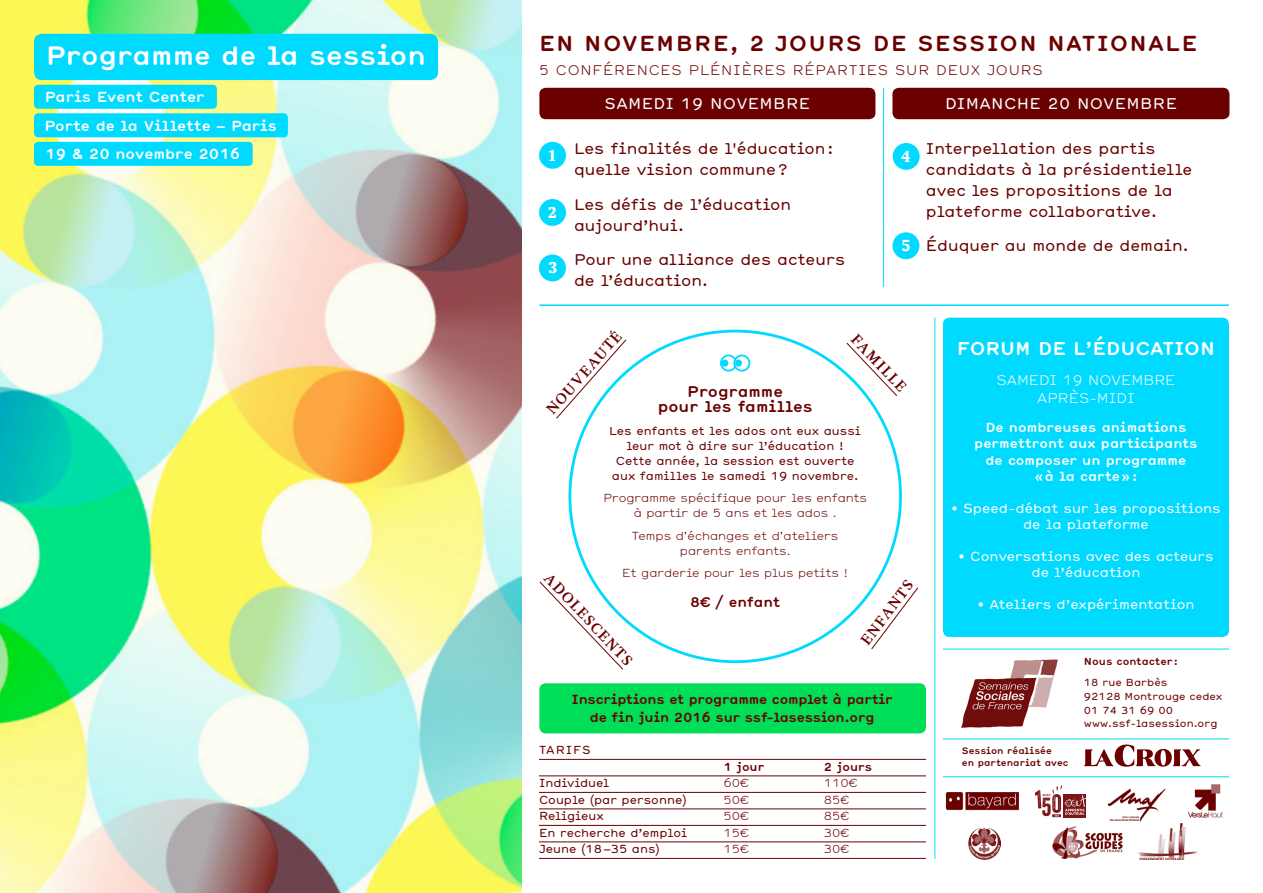
<style>
.page{position:relative;width:1263px;height:893px;background:#fff}
.page>*{position:absolute;margin:0;border:0;box-sizing:border-box;transform-origin:0 0}
.t1{font:700 25.8px "Hermes";color:#fff}
.t2{font:700 21px "Hermes";letter-spacing:.06em;color:#6a0000}
.t3{font:700 18px "Hermes";color:#fff}
.t4{font:900 condensed 16.2px "Swift Com";color:#fff}
.t5{font:15px/21px "Hermes";color:#6a0000}
.t6{font:700 15px "Swift Com";color:#6a0000}
.t7{font:15px "Hermes";letter-spacing:.025em;color:#fff}
.t8{font:700 15px/15px "Hermes";color:#6a0000;text-align:center}
.t9{font:700 14.1px/28.5px "Hermes";color:#fff}
.t10{font:300 13.5px "Hermes";letter-spacing:.06em;color:#6a0000}
.t11{font:300 13.5px/18px "Hermes";color:#fff;text-align:center}
.t12{font:700 13.5px "Hermes";color:#6a0000}
.t13{font:12.75px/16.5px "Hermes";color:#fff;text-align:center}
.t14{font:700 12.75px/16.5px "Hermes";color:#fff;text-align:center}
.t15{font:700 12.75px/18px "Hermes";letter-spacing:-.02em;color:#6a0000;text-align:center}
.t16{font:11.25px/15px "Hermes";color:#6a0000;text-align:center}
.t17{font:300 11.25px/15px "Hermes";color:#6a0000;text-align:center}
.t18{font:300 11.25px "Hermes";letter-spacing:-.045em;color:#6a0000}
.t19{font:700 11.25px "Hermes";color:#6a0000}
.t20{font:9.9px/13.6px "Hermes";color:#6a0000}
.t21{font:700 9.9px "Hermes";color:#6a0000}
.t22{font:700 9px/12px "Hermes";color:#6a0000}
</style>
<div class="page">
<div style="left:539px;top:142px;width:27px;height:27px;background:#00daff;border-radius:50%"></div>
<div style="left:539px;top:199px;width:27px;height:27px;background:#00daff;border-radius:50%"></div>
<div style="left:539px;top:254px;width:27px;height:27px;background:#00daff;border-radius:50%"></div>
<div style="left:893px;top:143px;width:27px;height:27px;background:#00daff;border-radius:50%"></div>
<div style="left:892px;top:232px;width:27px;height:27px;background:#00daff;border-radius:50%"></div>
<hr style="left:539px;top:759px;width:387px;height:1px;background:#6a0000">
<hr style="left:539px;top:776px;width:387px;height:1px;background:#6a0000">
<hr style="left:539px;top:792px;width:387px;height:1px;background:#6a0000">
<hr style="left:539px;top:809px;width:387px;height:1px;background:#6a0000">
<hr style="left:539px;top:825px;width:387px;height:1px;background:#6a0000">
<hr style="left:539px;top:842px;width:387px;height:1px;background:#6a0000">
<hr style="left:539px;top:858px;width:387px;height:1px;background:#6a0000">
<div style="left:539px;top:683px;width:387px;height:50px;background:#00dd56;border-radius:6px"></div>
<img style="left:0;top:0;width:522px;height:893px">
<div style="left:34px;top:113px;width:254px;height:24px;background:#00daff;border-radius:4px"></div>
<div style="left:34px;top:142px;width:219px;height:24px;background:#00daff;border-radius:4px"></div>
<div style="left:34px;top:85px;width:183px;height:24px;background:#00daff;border-radius:4px"></div>
<div style="left:34px;top:34px;width:404px;height:46px;background:#00daff;border-radius:8px"></div>
<hr style="left:539px;top:304px;width:690px;height:2px;background:#00daff">
<hr style="left:883px;top:88px;width:1px;height:199px;background:#00daff">
<svg style="left:556px;top:339px;width:70px;height:80px"></svg>
<svg style="left:846px;top:343px;width:51px;height:53px"></svg>
<svg style="left:871px;top:587px;width:47px;height:62px"></svg>
<svg style="left:539px;top:581px;width:84px;height:89px"></svg>
<div style="left:892px;top:88px;width:337px;height:31px;background:#6a0000;border-radius:6px"></div>
<div style="left:539px;top:88px;width:336px;height:31px;background:#6a0000;border-radius:6px"></div>
<div style="left:720px;top:355px;width:17px;height:17px;border:2px solid #00daff;border-radius:50%"></div>
<div style="left:721px;top:360px;width:7px;height:7px;background:#00daff;border-radius:50%"></div>
<svg style="left:734px;top:355px;width:15px;height:16px"></svg>
<div style="left:733px;top:355px;width:17px;height:17px;border:2px solid #00daff;border-radius:50%"></div>
<div style="left:735px;top:360px;width:7px;height:7px;background:#00daff;border-radius:50%"></div>
<hr style="left:934px;top:318px;width:1px;height:541px;background:#00daff">
<img style="left:962px;top:659px;width:95px;height:68px">
<div style="left:943px;top:318px;width:286px;height:319px;background:#00daff;border-radius:6px"></div>
<hr style="left:943px;top:776px;width:286px;height:1px;background:#00daff">
<hr style="left:943px;top:739px;width:286px;height:1px;background:#00daff">
<hr style="left:943px;top:649px;width:286px;height:1px;background:#00daff">
<svg style="left:1084px;top:744px;width:117px;height:23px"></svg>
<img style="left:945px;top:792px;width:74px;height:19px">
<img style="left:1188px;top:784px;width:35px;height:34px">
<img style="left:1107px;top:788px;width:59px;height:34px">
<img style="left:1138px;top:823px;width:59px;height:36px">
<img style="left:1052px;top:826px;width:71px;height:33px">
<img style="left:968px;top:827px;width:32px;height:32px">
<svg style="left:1035px;top:785px;width:51px;height:32px"></svg>
<h1 class="t1" style="left:46px;top:38px;width:382px">Programme de la session</h1>
<p class="t9" style="left:45px;top:83px;width:161px">Paris Event Center</p>
<p class="t9" style="left:44px;top:111px;width:234px">Porte de la Villette – Paris<br>19 &amp; 20 novembre 2016</p>
<h2 class="t2" style="left:539px;top:29px;width:350px">En novembre, 2 jours de</h2>
<h2 class="t2" style="left:917px;top:29px;width:18px">sess</h2>
<h2 class="t2" style="left:987px;top:29px;width:208px">ion nationale</h2>
<p class="t10" style="left:539px;top:61px;width:503px">5 conférences plénières réparties sur deux jours</p>
<p class="t4" style="left:548px;top:145px;width:10px">1</p>
<p class="t4" style="left:548px;top:203px;width:10px">2</p>
<p class="t4" style="left:548px;top:258px;width:10px">3</p>
<p class="t7" style="left:604px;top:93px;width:49px">Samedi</p>
<p class="t7" style="left:681px;top:93px;width:128px">19 novembre</p>
<p class="t7" style="left:945px;top:93px;width:231px">Dimanche 20 novembre</p>
<p class="t5" style="left:574px;top:138px;width:261px">Les finalités de l'éducation: quelle vision commune?</p>
<p class="t5" style="left:574px;top:193px;width:219px">Les défis de l’éducation aujourd’hui.</p>
<p class="t5" style="left:574px;top:249px;width:273px">Pour une alliance des acteurs de l’éducation.</p>
<p class="t4" style="left:901px;top:147px;width:10px">4</p>
<p class="t4" style="left:902px;top:236px;width:10px">5</p>
<p class="t5" style="left:926px;top:137px;width:268px">Interpellation des partis candidats à la présidentielle avec les propositions de la plateforme collaborative.</p>
<p class="t5" style="left:926px;top:235px;width:264px">éduquer au monde de demain.</p>
<p class="t6" style="left:543px;top:406px;width:106px;rotate:-49deg">nouveauté</p>
<p class="t6" style="left:860px;top:330px;width:74px;rotate:47deg">famille</p>
<p class="t8" style="left:658px;top:384px;width:156px">Programme<br>pour les familles</p>
<p class="t16" style="left:609px;top:423px;width:254px">Les enfants et les ados ont eux aussi leur mot à dire sur l’éducation !<br>Cette année, la session est ouverte aux familles le samedi 19 novembre.</p>
<p class="t17" style="left:603px;top:490px;width:265px">Programme spécifique pour les enfants à partir de 5 ans et les ados .</p>
<p class="t17" style="left:632px;top:528px;width:208px">Temps d’échanges et d’ateliers parents enfants.</p>
<p class="t18" style="left:622px;top:566px;width:228px">Et garderie pour les plus petits !</p>
<p class="t12" style="left:690px;top:593px;width:92px">8€ / enfant</p>
<p class="t6" style="left:554px;top:569px;width:122px;rotate:47deg">adolescents</p>
<p class="t6" style="left:857px;top:638px;width:78px;rotate:-53deg">enfants</p>
<p class="t15" style="left:572px;top:690px;width:323px">Inscriptions et programme complet à partir de fin juin 2016 sur ssf-lasession.org</p>
<p class="t16" style="left:539px;top:742px;width:53px">Tari fs</p>
<p class="t19" style="left:723px;top:759px;width:42px">1 jour</p>
<p class="t19" style="left:824px;top:759px;width:50px">2 jours</p>
<p class="t16" style="left:539px;top:775px;width:72px">Individuel</p>
<p class="t17" style="left:723px;top:775px;width:27px">60€</p>
<p class="t17" style="left:824px;top:775px;width:35px">110€</p>
<p class="t16" style="left:539px;top:792px;width:149px">Couple (par personne)</p>
<p class="t17" style="left:723px;top:792px;width:27px">50€</p>
<p class="t17" style="left:824px;top:792px;width:27px">85€</p>
<p class="t16" style="left:539px;top:808px;width:66px">Religieux</p>
<p class="t17" style="left:723px;top:808px;width:27px">50€</p>
<p class="t17" style="left:824px;top:808px;width:27px">85€</p>
<p class="t16" style="left:539px;top:825px;width:150px">En recherche d’emploi</p>
<p class="t17" style="left:723px;top:825px;width:27px">15€</p>
<p class="t17" style="left:824px;top:825px;width:27px">30€</p>
<p class="t16" style="left:539px;top:841px;width:123px">Jeune (18–35 ans)</p>
<p class="t17" style="left:723px;top:841px;width:27px">15€</p>
<p class="t17" style="left:824px;top:841px;width:27px">30€</p>
<p class="t3" style="left:957px;top:336px;width:95px">forum de</p>
<p class="t3" style="left:1073px;top:336px;width:143px">l’éd ucation</p>
<p class="t11" style="left:996px;top:371px;width:180px">Samedi 19 novembre après-midi</p>
<p class="t14" style="left:974px;top:418px;width:225px">De nombreuses animations permettront aux participants de composer un programme «à la carte»:</p>
<p class="t13" style="left:951px;top:499px;width:271px">• Speed-débat sur les propositions de la plateforme</p>
<p class="t13" style="left:958px;top:547px;width:257px">• Conversations avec des acteurs de l’éducation</p>
<p class="t13" style="left:977px;top:595px;width:219px">• Ateliers d’expérimentation</p>
<p class="t22" style="left:962px;top:745px;width:108px">Session réalisée<br>en partenariat avec</p>
<p class="t21" style="left:1084px;top:655px;width:96px">Nous contacter:</p>
<p class="t20" style="left:1084px;top:676px;width:140px">18 rue Barbès<br>92128 Montrouge cedex<br>01 74 31 69 00 www.ssf-lasession.org</p>
</div>
